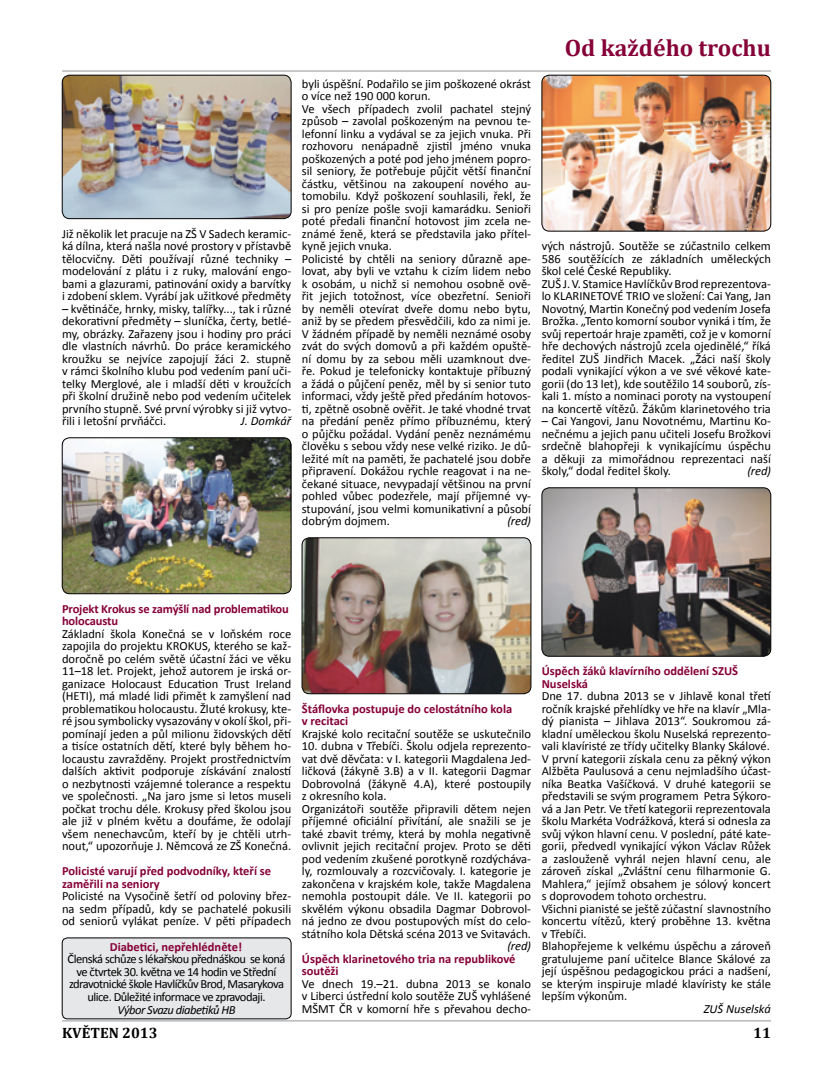
<style>
.page{position:relative;width:833px;height:1081px;background:#fff}
.page>*{position:absolute;margin:0;border:0;box-sizing:border-box;transform-origin:0 0}
.t1{font:700 23.75px "Cambria";color:#860038}
.t2{font:700 15px "Cambria";color:#000}
.t3{font:12.5px/12.5px "Calibri";color:#000;text-align:justify}
.t4{font:700 12.5px/12.5px "Calibri";color:#860038}
.t5{font:12.5px/12.5px "Calibri";letter-spacing:-.04em;color:#000;text-align:center}
.t6{font:italic 12.5px "Calibri";letter-spacing:-.01em;color:#000}
.t7{font:italic 12.5px "Calibri";letter-spacing:-.04em;color:#000}
</style>
<div class="page">
<hr style="left:62px;top:71px;width:709px;height:1px;background:#939598">
<hr style="left:62px;top:1020px;width:709px;height:1px;background:#939598">
<div style="left:62px;top:938px;width:229px;height:81px;background:#e6e7e8;border-radius:5px"></div>
<div style="left:62px;top:937px;width:229px;height:82px;border:1px solid #000;border-radius:5px"></div>
<img style="left:62px;top:438px;width:229px;height:156px">
<div style="left:62px;top:437px;width:229px;height:157px;border:1px solid #000;border-radius:8px"></div>
<img style="left:302px;top:538px;width:229px;height:156px">
<div style="left:302px;top:537px;width:229px;height:157px;border:1px solid #000;border-radius:8px"></div>
<img style="left:542px;top:488px;width:229px;height:168px">
<div style="left:542px;top:487px;width:229px;height:169px;border:1px solid #000;border-radius:8px"></div>
<img style="left:542px;top:75px;width:229px;height:156px">
<div style="left:542px;top:75px;width:229px;height:156px;border:1px solid #000;border-radius:8px"></div>
<img style="left:62px;top:75px;width:229px;height:144px">
<div style="left:62px;top:75px;width:229px;height:144px;border:1px solid #000;border-radius:8px"></div>
<p class="t3" style="left:62px;top:227px;width:231px">Již několik let pracuje na ZŠ V Sadech keramic&shy;ká dílna, která našla nové prostory v přístavbě tělocvičny. Děti používají různé techniky – modelování z plátu i z ruky, malování engo&shy;bami a glazurami, patinování oxidy a barvítky i zdobení sklem. Vyrábí jak užitkové předměty</p>
<p class="t3" style="left:62px;top:302px;width:231px">– květináče, hrnky, misky, talířky..., tak i různé dekorativní předměty – sluníčka, čerty, betlé&shy;my, obrázky. Zařazeny jsou i hodiny pro práci dle vlastních návrhů. Do práce keramického kroužku se nejvíce zapojují žáci 2. stupně v rámci školního klubu pod vedením paní uči&shy;telky Merglové, ale i mladší děti v kroužcích při školní družině nebo pod vedením učitelek prvního stupně. Své první výrobky si již vytvo&shy;řili i letošní prvňáčci.</p>
<p class="t6" style="left:241px;top:413px;width:52px">J. Domkář</p>
<p class="t3" style="left:302px;top:77px;width:231px;text-align:left">byli úspěšní. Podařilo se jim poškozené okrást o více než 190 000 korun.<br>Ve všech případech zvolil pachatel stejný způsob – zavolal poškozeným na pevnou te&shy;lefonní linku a vydával se za jejich vnuka. Při rozhovoru nenápadně zjistil jméno vnuka poškozených a poté pod jeho jménem popro&shy;sil seniory, že potřebuje půjčit větší finanční částku, většinou na zakoupení nového au&shy;tomobilu. Když poškození souhlasili, řekl, že si pro peníze pošle svoji kamarádku. Senioři poté předali finanční hotovost jim zcela ne&shy;známé ženě, která se představila jako přítel&shy;kyně jejich vnuka.<br>Policisté by chtěli na seniory důrazně ape&shy;lovat, aby byli ve vztahu k cizím lidem nebo k osobám, u nichž si nemohou osobně ově&shy;řit jejich totožnost, více obezřetní. Senioři by neměli otevírat dveře domu nebo bytu, aniž by se předem přesvědčili, kdo za nimi je.<br>V žádném případě by neměli neznámé osoby zvát do svých domovů a při každém opuště&shy;ní domu by za sebou měli uzamknout dve&shy;ře. Pokud je telefonicky kontaktuje příbuzný a žádá o půjčení peněz, měl by si senior tuto informaci, vždy ještě před předáním hotovos&shy;ti, zpětně osobně ověřit. Je také vhodné trvat na předání peněz přímo příbuznému, který o půjčku požádal. Vydání peněz neznámému člověku s sebou vždy nese velké riziko. Je dů&shy;ležité mít na paměti, že pachatelé jsou dobře připravení. Dokážou rychle reagovat i na ne&shy;čekané situace, nevypadají většinou na první pohled vůbec podezřele, mají příjemné vy&shy;stupování, jsou velmi komunikativní a působí dobrým dojmem.</p>
<p class="t6" style="left:507px;top:513px;width:25px">(red)</p>
<h1 class="t1" style="left:565px;top:33px;width:208px">Od každého trochu</h1>
<p class="t3" style="left:542px;top:239px;width:231px;text-align:left">vých nástrojů. Soutěže se zúčastnilo celkem 586 soutěžících ze základních uměleckých škol celé České Republiky.<br>ZUŠ J. V. Stamice Havlíčkův Brod reprezentova&shy;lo KLARINETOVÉ TRIO ve složení: Cai Yang, Jan Novotný, Martin Konečný pod vedením Josefa Brožka. „Tento komorní soubor vyniká i tím, že svůj repertoár hraje zpaměti, což je v komorní hře dechových nástrojů zcela ojedinělé,“ říká ředitel ZUŠ Jindřich Macek. „Žáci naší školy podali vynikající výkon a ve své věkové kate&shy;gorii (do 13 let), kde soutěžilo 14 souborů, zís&shy;kali 1. místo a nominaci poroty na vystoupení na koncertě vítězů. Žákům klarinetového tria</p>
<p class="t3" style="left:542px;top:414px;width:231px">– Cai Yangovi, Janu Novotnému, Martinu Ko&shy;nečnému a jejich panu učiteli Josefu Brožkovi srdečně blahopřeji k vynikajícímu úspěchu a děkuji za mimořádnou reprezentaci naší školy,“ dodal ředitel školy.</p>
<p class="t6" style="left:747px;top:463px;width:25px">(red)</p>
<p class="t4" style="left:62px;top:602px;width:228px">Projekt Krokus se zamýšlí nad problematikou holocaustu</p>
<p class="t3" style="left:62px;top:627px;width:231px">Základní škola Konečná se v loňském roce zapojila do projektu KROKUS, kterého se kaž&shy;doročně po celém světě účastní žáci ve věku 11–18 let. Projekt, jehož autorem je irská or&shy;ganizace Holocaust Education Trust Ireland (HETI), má mladé lidi přimět k zamyšlení nad problematikou holocaustu. Žluté krokusy, kte&shy;ré jsou symbolicky vysazovány v okolí škol, při&shy;pomínají jeden a půl milionu židovských dětí a tisíce ostatních dětí, které byly během ho&shy;locaustu zavražděny. Projekt prostřednictvím dalších aktivit podporuje získávání znalostí o nezbytnosti vzájemné tolerance a respektu ve společnosti. „Na jaro jsme si letos museli počkat trochu déle. Krokusy před školou jsou ale již v plném květu a doufáme, že odolají všem nenechavcům, kteří by je chtěli utrh&shy;nout,“ upozorňuje J. Němcová ze ZŠ Konečná.</p>
<p class="t4" style="left:62px;top:864px;width:211px">Policisté varují před podvodníky, kteří se zaměřili na seniory</p>
<p class="t3" style="left:62px;top:889px;width:231px">Policisté na Vysočině šetří od poloviny břez&shy;na sedm případů, kdy se pachatelé pokusili od seniorů vylákat peníze. V pěti případech</p>
<p class="t4" style="left:110px;top:940px;width:134px">Diabetici, nepřehlédněte!</p>
<p class="t5" style="left:68px;top:952px;width:219px">Členská schůze s lékařskou přednáškou se koná ve čtvrtek 30. května ve 14 hodin ve Střední zdravotnické škole Havlíčkův Brod, Masarykova ulice. Důležité informace ve zpravodaji.</p>
<p class="t7" style="left:117px;top:1001px;width:120px">Výbor Svazu diabetiků HB</p>
<p class="t4" style="left:302px;top:702px;width:212px">Štáflovka postupuje do celostátního kola v recitaci</p>
<p class="t3" style="left:302px;top:727px;width:231px">Krajské kolo recitační soutěže se uskutečnilo</p>
<p class="t3" style="left:302px;top:739px;width:231px;text-align:left">10. dubna v Třebíči. Školu odjela reprezento&shy;vat dvě děvčata: v I. kategorii Magdalena Jed&shy;ličková (žákyně 3.B) a v II. kategorii Dagmar Dobrovolná (žákyně 4.A), které postoupily z okresního kola.<br>Organizátoři soutěže připravili dětem nejen příjemné oficiální přivítání, ale snažili se je také zbavit trémy, která by mohla negativně ovlivnit jejich recitační projev. Proto se děti pod vedením zkušené porotkyně rozdýcháva&shy;ly, rozmlouvaly a rozcvičovaly. I. kategorie je zakončena v krajském kole, takže Magdalena nemohla postoupit dále. Ve II. kategorii po skvělém výkonu obsadila Dagmar Dobrovol&shy;ná jedno ze dvou postupových míst do celo&shy;státního kola Dětská scéna 2013 ve Svitavách.</p>
<p class="t6" style="left:507px;top:938px;width:25px">(red)</p>
<p class="t4" style="left:302px;top:952px;width:215px">Úspěch klarinetového tria na republikové soutěži</p>
<p class="t3" style="left:302px;top:977px;width:231px">Ve dnech 19.–21. dubna 2013 se konalo v Liberci ústřední kolo soutěže ZUŠ vyhlášené MŠMT ČR v komorní hře s převahou decho-</p>
<p class="t4" style="left:542px;top:664px;width:198px">Úspěch žáků klavírního oddělení SZUŠ<br>Nuselská</p>
<p class="t3" style="left:542px;top:689px;width:231px;text-align:left">Dne 17. dubna 2013 se v Jihlavě konal třetí ročník krajské přehlídky ve hře na klavír „Mla&shy;dý pianista – Jihlava 2013“. Soukromou zá&shy;kladní uměleckou školu Nuselská reprezento&shy;vali klavíristé ze třídy učitelky Blanky Skálové.<br>V první kategorii získala cenu za pěkný výkon Alžběta Paulusová a cenu nejmladšího účast&shy;níka Beatka Vašíčková. V druhé kategorii se představili se svým programem Petra Sýkoro&shy;vá a Jan Petr. Ve třetí kategorii reprezentovala školu Markéta Vodrážková, která si odnesla za svůj výkon hlavní cenu. V poslední, páté kate&shy;gorii, předvedl vynikající výkon Václav Růžek a zaslouženě vyhrál nejen hlavní cenu, ale zároveň získal „Zvláštní cenu filharmonie G.<br>Mahlera,“ jejímž obsahem je sólový koncert s doprovodem tohoto orchestru.<br>Všichni pianisté se ještě zúčastní slavnostního koncertu vítězů, který proběhne 13. května v Třebíči.<br>Blahopřejeme k velkému úspěchu a zároveň gratulujeme paní učitelce Blance Skálové za její úspěšnou pedagogickou práci a nadšení, se kterým inspiruje mladé klavíristy ke stále lepším výkonům.</p>
<p class="t6" style="left:704px;top:1001px;width:69px">ZUŠ Nuselská</p>
<p class="t2" style="left:62px;top:1024px;width:97px">KVĚTEN 2013</p>
<p class="t2" style="left:753px;top:1024px;width:19px">11</p>
</div>
